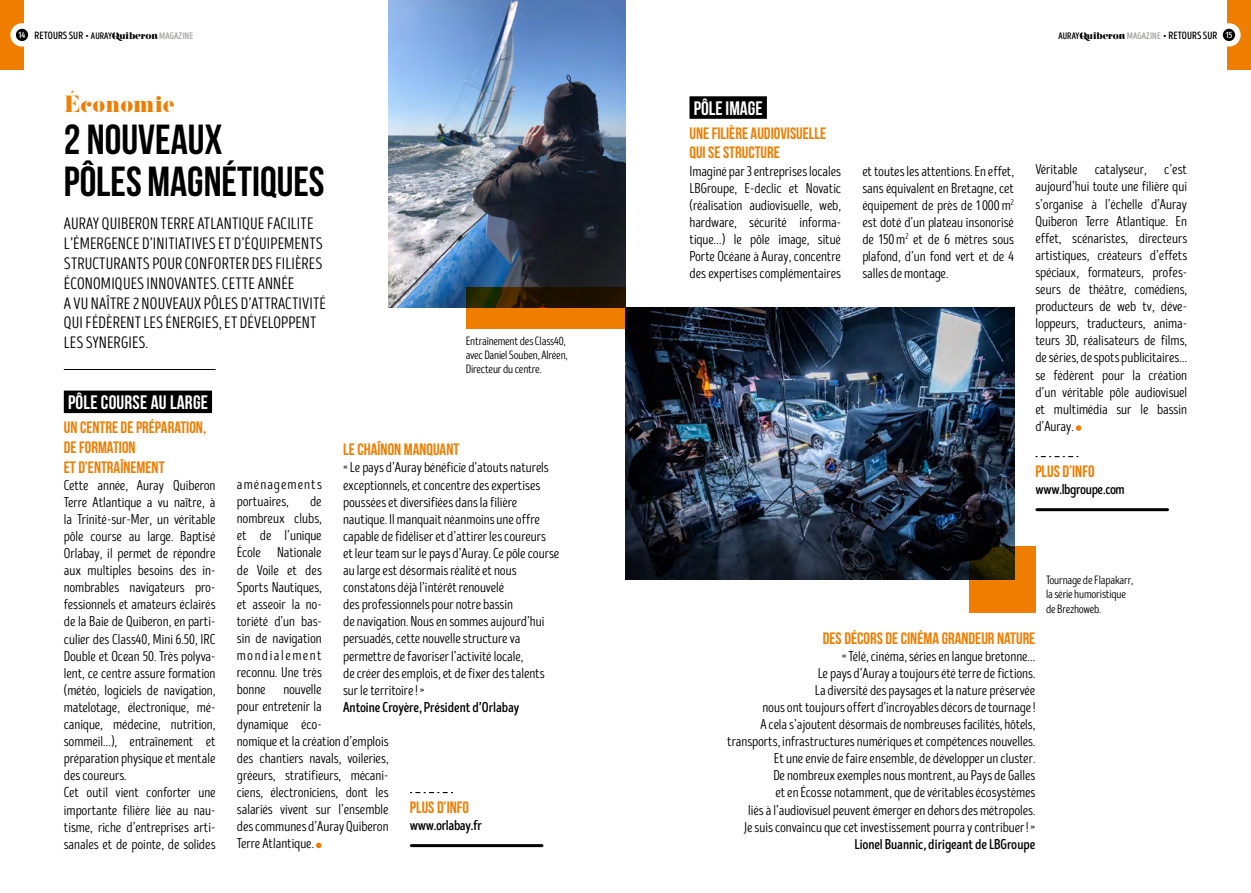
<style>
.page{position:relative;width:1251px;height:893px;background:#fff}
.page>*{position:absolute;margin:0;border:0;box-sizing:border-box;transform-origin:0 0}
.Titre{font:42px/42px "Bebas Neue";color:#000}
.sur-titre{font:21px "Pistilli";color:#ef7d00}
.Inter_titre{font:19.5px "Bebas Neue";letter-spacing:.01em;color:#fff}
.Chapeau{font:16.5px/19.8px "Intro Head R Base";letter-spacing:.01em;color:#000}
.Inter_titre-2{font:16.5px/19.8px "Bebas Neue";color:#ef7d00}
.Texte_courant{font:14.25px/17.1px "Intro Head R Base";color:#000;text-align:justify}
.Plus_infos{font:14.25px/17.1px "Intro Head R Base";letter-spacing:-.01em;color:#000;text-align:right}
.Plus_infos-2{font:14.25px "Intro Head B Base";letter-spacing:-.025em;color:#000}
.Texte_courant-2{font:14.25px/17.1px "Intro Head R Base";letter-spacing:.065em;color:#000}
.Legende{font:12px/14.4px "Intro Head R Base";letter-spacing:-.015em;color:#000}
.t1{font:10.5px "Intro Head B Base";letter-spacing:.01em;color:#000}
.s1{font-size:9px;color:#fff}
.s2{font-size:9.45px}
.s3{font-family:"Nouvelle Vague";font-weight:900;font-size:9.45px}
.s4{font-size:9.45px;color:#9d9d9c}
.s5{font-family:"Intro Head B Base"}
</style>
<div class="page">
<div style="left:1227px;top:0;width:23px;height:70px;background:#ef7d00"></div>
<div style="left:1216px;top:23px;width:24px;height:24px;background:#fff;border-radius:50%"></div>
<div style="left:1222px;top:29px;width:12px;height:12px;background:#000;border-radius:50%"></div>
<div style="left:0;top:0;width:23px;height:70px;background:#ef7d00"></div>
<div style="left:10px;top:23px;width:24px;height:24px;background:#fff;border-radius:50%"></div>
<div style="left:16px;top:29px;width:12px;height:12px;background:#000;border-radius:50%"></div>
<hr style="left:64px;top:369px;width:151px;height:1px;background:#000">
<img style="left:625px;top:307px;width:388px;height:272px">
<img style="left:388px;top:0;width:237px;height:307px">
<div style="left:64px;top:391px;width:148px;height:22px;background:#000"></div>
<svg style="left:316px;top:843px;width:5px;height:5px"></svg>
<svg style="left:465px;top:287px;width:160px;height:41px;background:#874a01"></svg>
<svg style="left:410px;top:792px;width:44px;height:1px"></svg>
<hr style="left:411px;top:844px;width:131px;height:3px;background:#000">
<svg style="left:1035px;top:456px;width:44px;height:1px"></svg>
<hr style="left:1036px;top:508px;width:131px;height:3px;background:#000">
<div style="left:689px;top:96px;width:77px;height:23px;background:#000"></div>
<svg style="left:1075px;top:425px;width:6px;height:6px"></svg>
<svg style="left:968px;top:546px;width:67px;height:67px;background:#a55b02"></svg>
<p class="t1" style="left:19px;top:30px;width:176px"><span class="s1">14</span> RETOURS SUR <span class="s2">• AURAY</span><span class="s3">Quiberon</span> <span class="s4">MAGAZINE</span></p>
<p class="t1" style="left:1058px;top:30px;width:175px"><span class="s2">AURAY</span><span class="s3">Quiberon</span><span class="s4">MAGAZINE</span> <span class="s2">•</span> RETOURS SUR <span class="s1">15</span></p>
<p class="sur-titre" style="left:64px;top:91px;width:113px">Économie</p>
<p class="Titre" style="left:64px;top:118px;width:262px">2 NOUVEAUX<br>PÔLES MAGNÉTIQUES</p>
<p class="Chapeau" style="left:64px;top:214px;width:264px">AURAY QUIBERON TERRE ATLANTIQUE FACILITE L’ÉMERGENCE D’INITIATIVES ET D’ÉQUIPEMENTS STRUCTURANTS POUR CONFORTER DES FILIÈRES ÉCONOMIQUES INNOVANTES. CETTE ANNÉE<br>A VU NAÎTRE 2 NOUVEAUX PÔLES D’ATTRACTIVITÉ QUI FÉDÈRENT LES ÉNERGIES, ET DÉVELOPPENT LES SYNERGIES.</p>
<p class="Legende" style="left:465px;top:334px;width:104px">Entraînement des Class40, avec Daniel Souben, Alréen,<br>Directeur du centre.</p>
<p class="Inter_titre" style="left:68px;top:391px;width:141px">PÔLE COURSE AU LARGE</p>
<p class="Inter_titre-2" style="left:64px;top:417px;width:144px">UN CENTRE DE PRÉPARATION,<br>DE FORMATION<br>ET D’ENTRAÎNEMENT</p>
<p class="Texte_courant" style="left:64px;top:477px;width:153px">Cette année, Auray Quiberon Terre Atlantique a vu naître, à la Trinité-sur-Mer, un véritable pôle course au large. Baptisé Orlabay, il permet de répondre aux multiples besoins des in&shy;nombrables navigateurs pro&shy;fessionnels et amateurs éclairés de la Baie de Quiberon, en parti&shy;culier des Class40, Mini 6.50, IRC Double et Ocean 50. Très polyva&shy;lent, ce centre assure formation (météo, logiciels de navigation, matelotage, électronique, mé&shy;canique, médecine, nutrition, sommeil…), entraînement et préparation physique et mentale des coureurs.</p>
<p class="Texte_courant" style="left:64px;top:784px;width:153px">Cet outil vient conforter une importante filière liée au nau&shy;tisme, riche d’entreprises arti&shy;sanales et de pointe, de solides</p>
<p class="Inter_titre-2" style="left:343px;top:440px;width:118px">LE CHAÎNON MANQUANT</p>
<p class="Plus_infos" style="left:343px;top:460px;width:218px;text-align:left">«Le pays d’Auray bénéficie d’atouts naturels exceptionnels, et concentre des expertises poussées et diversifiées dans la filière nautique. Il manquait néanmoins une offre capable de fidéliser et d’attirer les coureurs<br>et leur team sur le pays d’Auray. Ce pôle course au large est désormais réalité et nous constatons déjà l’intérêt renouvelé<br>des professionnels pour notre bassin<br>de navigation. Nous en sommes aujourd’hui persuadés, cette nouvelle structure va permettre de favoriser l’activité locale,<br>de créer des emplois, et de fixer des talents sur le territoire!»<br><span class="s5">Antoine Croyère, Président d’Orlabay</span></p>
<p class="Texte_courant-2" style="left:237px;top:476px;width:86px">aménagements portuaires,</p>
<p class="Texte_courant" style="left:237px;top:493px;width:153px;text-align:left;text-indent:73px">de<br>nombreux clubs,<br>et de l’unique<br>École Nationale<br>de Voile et des<br>Sports Nautiques,<br>et asseoir la no-<br>toriété d’un bas-<br>sin de navigation mondialement<br>reconnu. Une très<br>bonne nouvelle<br>pour entretenir la<br>dynamique éco-<br>nomique et la création d’emplois des chantiers navals, voileries, gréeurs, stratifieurs, mécani&shy;ciens, électroniciens, dont les salariés vivent sur l’ensemble des communes d’Auray Quiberon<br>Terre Atlantique.</p>
<p class="Inter_titre-2" style="left:410px;top:797px;width:61px">PLUS D’INFO</p>
<p class="Plus_infos-2" style="left:410px;top:817px;width:74px">www.orlabay.fr</p>
<p class="Inter_titre" style="left:693px;top:97px;width:70px">PÔLE IMAGE</p>
<p class="Inter_titre-2" style="left:689px;top:123px;width:138px">UNE FILIÈRE AUDIOVISUELLE<br>QUI SE STRUCTURE</p>
<p class="Texte_courant" style="left:689px;top:163px;width:153px">Imaginé par 3 entreprises locales LBGroupe, E-declic et Novatic (réalisation audiovisuelle, web, hardware, sécurité informa&shy;tique…) le pôle image, situé Porte Océane à Auray, concentre des expertises complémentaires</p>
<p class="Texte_courant" style="left:862px;top:163px;width:153px">et toutes les attentions. En effet, sans équivalent en Bretagne, cet équipement de près de 1 000m<sup>2 </sup>est doté d’un plateau insonorisé de 150m<sup>2</sup> et de 6 mètres sous plafond, d’un fond vert et de 4 salles de montage.</p>
<p class="Texte_courant" style="left:1035px;top:161px;width:153px">Véritable catalyseur, c’est aujourd’hui toute une filière qui s’organise à l’échelle d’Auray Quiberon Terre Atlantique. En effet, scénaristes, directeurs artistiques, créateurs d’effets spéciaux, formateurs, profes&shy;seurs de théâtre, comédiens, producteurs de web tv, déve&shy;loppeurs, traducteurs, anima&shy;teurs 3D, réalisateurs de films, de séries, de spots publicitaires… se fédèrent pour la création d’un véritable pôle audiovisuel et multimédia sur le bassin d’Auray.</p>
<p class="Inter_titre-2" style="left:1035px;top:461px;width:61px">PLUS D’INFO</p>
<p class="Plus_infos-2" style="left:1035px;top:481px;width:91px">www.lbgroupe.com</p>
<p class="Inter_titre-2" style="left:822px;top:628px;width:214px">DES DÉCORS DE CINÉMA GRANDEUR NATURE</p>
<p class="Plus_infos" style="left:727px;top:648px;width:310px">«Télé, cinéma, séries en langue bretonne…<br>Le pays d’Auray a toujours été terre de fictions.<br>La diversité des paysages et la nature préservée<br>nous ont toujours offert d’incroyables décors de tournage!<br>A cela s’ajoutent désormais de nombreuses facilités, hôtels, transports, infrastructures numériques et compétences nouvelles.<br>Et une envie de faire ensemble, de développer un cluster.<br>De nombreux exemples nous montrent, au Pays de Galles<br>et en Écosse notamment, que de véritables écosystèmes<br>liés à l’audiovisuel peuvent émerger en dehors des métropoles.<br>Je suis convaincu que cet investissement pourra y contribuer!» <span class="s5">Lionel Buannic, dirigeant de LBGroupe</span></p>
<p class="Legende" style="left:1045px;top:573px;width:89px">Tournage de Flapakarr, la série humoristique de Brezhoweb.</p>
</div>
